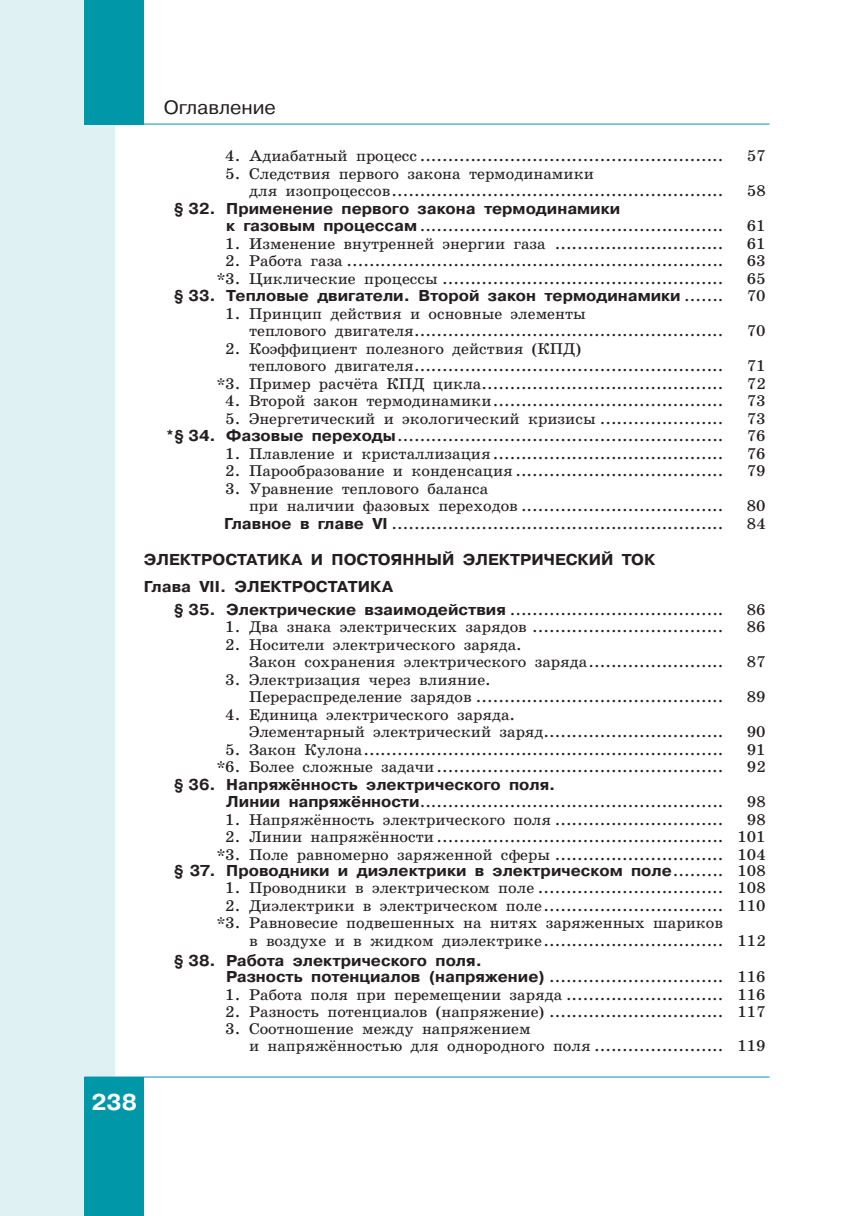
<style>
.page{position:relative;width:844px;height:1216px;background:#fff}
.page>*{position:absolute;margin:0;border:0;box-sizing:border-box;transform-origin:0 0}
.t1{font:700 22.75px "Pragmatica C San Pin";color:#fff}
.t2{font:19.25px "Pragmatica C San Pin";color:#231f20}
.основной{font:15.75px/17.5px "School Book C San Pin";color:#231f20}
.основной-2{font:700 15.75px/17.5px "Pragmatica C San Pin";color:#231f20}
.s1{font-family:"School Book C San Pin";font-weight:400}
.s2{font-family:"Pragmatica C San Pin";font-weight:700}
</style>
<div class="page">
<div style="left:0;top:0;width:114px;height:1215px;background:#e0f1f4"></div>
<div style="left:84px;top:1076px;width:60px;height:139px;background:#0098a9"></div>
<div style="left:84px;top:0;width:60px;height:124px;background:#0098a9"></div>
<hr style="left:84px;top:124px;width:685px;height:1px;background:#0098a9">
<hr style="left:84px;top:1076px;width:685px;height:1px;background:#0098a9">
<p class="t2" style="left:164px;top:97px;width:113px">Оглавление</p>
<p class="основной" style="left:225px;top:147px;width:499px">4. Адиабатный процесс ......................................................</p>
<p class="основной" style="left:746px;top:147px;width:20px">57</p>
<p class="основной" style="left:249px;top:165px;width:476px;text-indent:-24px">5. Следствия первого закона термодинамики<br>для изопроцессов...........................................................</p>
<p class="основной" style="left:746px;top:182px;width:20px">58</p>
<p class="основной-2" style="left:226px;top:199px;width:498px;text-indent:-52px">§ 32. Применение первого закона термодинамики<br>к газовым процессам <span class="s1">......................................................</span></p>
<p class="основной" style="left:746px;top:217px;width:20px">61</p>
<p class="основной" style="left:225px;top:235px;width:499px">1. Изменение внутренней энергии газа ..............................</p>
<p class="основной" style="left:746px;top:235px;width:20px">61</p>
<p class="основной" style="left:225px;top:252px;width:499px">2. Работа газа ...................................................................</p>
<p class="основной" style="left:746px;top:252px;width:20px">63</p>
<p class="основной" style="left:216px;top:270px;width:508px">*3. Циклические процессы ..................................................</p>
<p class="основной" style="left:746px;top:270px;width:20px">65</p>
<p class="основной-2" style="left:174px;top:287px;width:551px">§ 33. Тепловые двигатели. Второй закон термодинамики <span class="s1">.......</span></p>
<p class="основной" style="left:746px;top:287px;width:20px">70</p>
<p class="основной" style="left:249px;top:305px;width:476px;text-indent:-24px">1. Принцип действия и основные элементы<br>теплового двигателя.......................................................</p>
<p class="основной" style="left:746px;top:322px;width:20px">70</p>
<p class="основной" style="left:249px;top:340px;width:476px;text-indent:-24px">2. Коэффициент полезного действия (КПД)<br>теплового двигателя.......................................................</p>
<p class="основной" style="left:746px;top:357px;width:20px">71</p>
<p class="основной" style="left:216px;top:375px;width:508px">*3. Пример расчёта КПД цикла...........................................</p>
<p class="основной" style="left:746px;top:375px;width:20px">72</p>
<p class="основной" style="left:225px;top:392px;width:499px">4. Второй закон термодинамики.........................................</p>
<p class="основной" style="left:746px;top:392px;width:20px">73</p>
<p class="основной" style="left:225px;top:410px;width:499px">5. Энергетический и экологический кризисы ......................</p>
<p class="основной" style="left:746px;top:410px;width:20px">73</p>
<p class="основной" style="left:166px;top:427px;width:558px"><span class="s2">*§ 34. Фазовые переходы</span>..........................................................</p>
<p class="основной" style="left:746px;top:427px;width:20px">76</p>
<p class="основной" style="left:225px;top:445px;width:499px">1. Плавление и кристаллизация.........................................</p>
<p class="основной" style="left:746px;top:445px;width:20px">76</p>
<p class="основной" style="left:225px;top:462px;width:499px">2. Парообразование и конденсация .....................................</p>
<p class="основной" style="left:746px;top:462px;width:20px">79</p>
<p class="основной" style="left:249px;top:480px;width:476px;text-indent:-24px">3. Уравнение теплового баланса<br>при наличии фазовых переходов ....................................</p>
<p class="основной" style="left:746px;top:497px;width:20px">80</p>
<p class="основной" style="left:224px;top:515px;width:501px"><span class="s2">Главное в главе VI</span> ...........................................................</p>
<p class="основной" style="left:746px;top:515px;width:20px">84</p>
<p class="основной-2" style="left:144px;top:550px;width:512px">ЭЛЕКТРОСТАТИКА И ПОСТОЯННЫЙ ЭЛЕКТРИЧЕСКИЙ ТОК</p>
<p class="основной-2" style="left:144px;top:578px;width:250px">Глава VII. ЭЛЕКТРОСТАТИКА</p>
<p class="основной" style="left:174px;top:600px;width:551px"><span class="s2">§ 35. Электрические взаимодействия</span> ......................................</p>
<p class="основной" style="left:746px;top:600px;width:20px">86</p>
<p class="основной" style="left:225px;top:618px;width:499px">1. Два знака электрических зарядов ..................................</p>
<p class="основной" style="left:746px;top:618px;width:20px">86</p>
<p class="основной" style="left:249px;top:635px;width:476px;text-indent:-24px">2. Носители электрического заряда.<br>Закон сохранения электрического заряда........................</p>
<p class="основной" style="left:746px;top:653px;width:20px">87</p>
<p class="основной" style="left:249px;top:670px;width:476px;text-indent:-24px">3. Электризация через влияние.<br>Перераспределение зарядов ............................................</p>
<p class="основной" style="left:249px;top:705px;width:476px;text-indent:-24px">4. Единица электрического заряда.<br>Элементарный электрический заряд................................</p>
<p class="основной" style="left:746px;top:688px;width:20px">89</p>
<p class="основной" style="left:746px;top:723px;width:20px">90</p>
<p class="основной" style="left:225px;top:740px;width:499px">5. Закон Кулона................................................................</p>
<p class="основной" style="left:746px;top:740px;width:20px">91</p>
<p class="основной" style="left:216px;top:758px;width:508px">*6. Более сложные задачи...................................................</p>
<p class="основной" style="left:746px;top:758px;width:20px">92</p>
<p class="основной-2" style="left:226px;top:775px;width:498px;text-indent:-52px">§ 36. Напряжённость электрического поля.<br>Линии напряжённости<span class="s1">......................................................</span></p>
<p class="основной" style="left:746px;top:793px;width:20px">98</p>
<p class="основной" style="left:225px;top:810px;width:499px">1. Напряжённость электрического поля ..............................</p>
<p class="основной" style="left:746px;top:810px;width:20px">98</p>
<p class="основной" style="left:225px;top:828px;width:542px">2. Линии напряжённости ................................................... 101</p>
<p class="основной" style="left:216px;top:845px;width:550px">*3. Поле равномерно заряженной сферы .............................. 104</p>
<p class="основной-2" style="left:174px;top:861px;width:593px">§ 37. Проводники и диэлектрики в электрическом поле<span class="s1">......... 108</span></p>
<p class="основной" style="left:225px;top:879px;width:542px">1. Проводники в электрическом поле ................................. 108</p>
<p class="основной" style="left:225px;top:896px;width:542px">2. Диэлектрики в электрическом поле................................ 110</p>
<p class="основной" style="left:249px;top:914px;width:518px;text-indent:-32px">*3. Равновесие подвешенных на нитях заряженных шариков<br>в воздухе и в жидком диэлектрике................................ 112</p>
<p class="основной-2" style="left:226px;top:953px;width:541px;line-height:15.8px;text-indent:-52px">§ 38. Работа электрического поля.<br>Разность потенциалов (напряжение) <span class="s1">............................... 116</span></p>
<p class="основной" style="left:225px;top:985px;width:542px">1. Работа поля при перемещении заряда ............................ 116</p>
<p class="основной" style="left:225px;top:1003px;width:542px">2. Разность потенциалов (напряжение) ............................... 117</p>
<p class="основной" style="left:249px;top:1020px;width:518px;text-indent:-24px">3. Соотношение между напряжением<br>и напряжённостью для однородного поля ....................... 119</p>
<h1 class="t1" style="left:91px;top:1089px;width:47px">238</h1>
</div>
